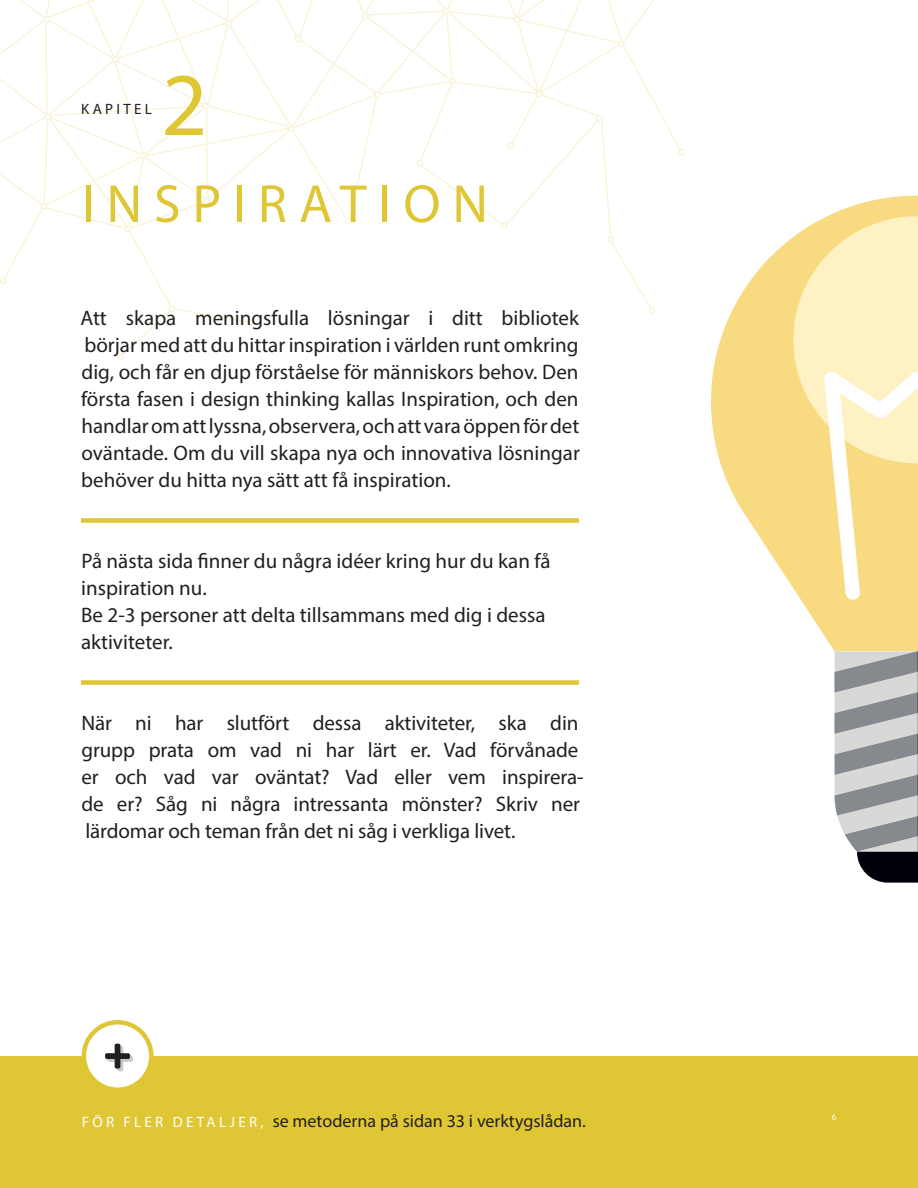
<style>
.page{position:relative;width:918px;height:1188px;background:#fff}
.page>*{position:absolute;margin:0;border:0;box-sizing:border-box;transform-origin:0 0}
.t1{font:90px "Myriad Pro";color:#dfc635}
.Headline__Tier_1{font:54px "Myriad Pro";letter-spacing:.22em;color:#dfc635}
.Body__Opening{font:21px/27px "Myriad Pro";color:#231f20;text-align:justify}
.Body__Normal{font:21px/27px "Myriad Pro";letter-spacing:-.005em;color:#231f20}
.t2{font:18px "Myriad Pro";color:#231f20}
.t3{font:15px "Myriad Pro";letter-spacing:.22em;color:#231f20}
.t4{font:9px "Myriad Pro";color:#fff}
.s1{font-size:15px;color:#fff}
</style>
<div class="page">
<div style="left:678px;top:149px;width:7px;height:6px;border:1px solid #f9f4d7;border-radius:50%"></div>
<div style="left:117px;top:353px;width:7px;height:7px;border:1px solid #f9f4d7;border-radius:50%"></div>
<svg style="left:0;top:0;width:682px;height:357px"></svg>
<div style="left:0;top:1056px;width:918px;height:132px;background:#dfc635"></div>
<div style="left:81px;top:518px;width:498px;height:5px;background:#dfc635"></div>
<div style="left:81px;top:680px;width:498px;height:5px;background:#dfc635"></div>
<div style="left:84px;top:1022px;width:67px;height:68px;background:#fff;border-radius:50%"></div>
<div style="left:82px;top:1020px;width:72px;height:72px;border:4px solid #dfc635;border-radius:50%"></div>
<svg style="left:105px;top:1044px;width:28px;height:27px"></svg>
<svg style="left:711px;top:196px;width:207px;height:455px;fill:#f8da81"></svg>
<svg style="left:835px;top:651px;width:83px;height:232px;background:#a4a6a8"></svg>
<svg style="left:793px;top:216px;width:125px;height:392px;background:#fbe8ac"></svg>
<p class="t3" style="left:81px;top:100px;width:72px">KAPITEL</p>
<p class="t1" style="left:161px;top:49px;width:48px">2</p>
<p class="Headline__Tier_1" style="left:82px;top:171px;width:408px">INSPIRATION</p>
<p class="Body__Opening" style="left:80px;top:304px;width:501px">Att skapa meningsfulla lösningar i ditt bibliotek börjar med att du hittar inspiration i världen runt omkring dig, och får en djup förståelse för människors behov. Den första fasen i design thinking kallas Inspiration, och den handlar om att lyssna, observera, och att vara öppen för det oväntade. Om du vill skapa nya och innovativa lösningar behöver du hitta nya sätt att få inspiration.</p>
<p class="Body__Opening" style="left:81px;top:547px;width:471px;text-align:left">På nästa sida finner du några idéer kring hur du kan få inspiration nu.<br>Be 2-3 personer att delta tillsammans med dig i dessa aktiviteter.</p>
<p class="Body__Normal" style="left:81px;top:709px;width:504px">När ni har slutfört dessa aktiviteter, ska din grupp prata om vad ni har lärt er. Vad förvånade er och vad var oväntat? Vad eller vem inspirera&shy;de er? Såg ni några intressanta mönster? Skriv ner lärdomar och teman från det ni såg i verkliga livet.</p>
<p class="t2" style="left:82px;top:1109px;width:506px"><span class="s1">F Ö R F L E R D E TA L J E R ,</span> se metoderna på sidan 33 i verktygslådan.</p>
<p class="t4" style="left:832px;top:1111px;width:6px">6</p>
</div>
